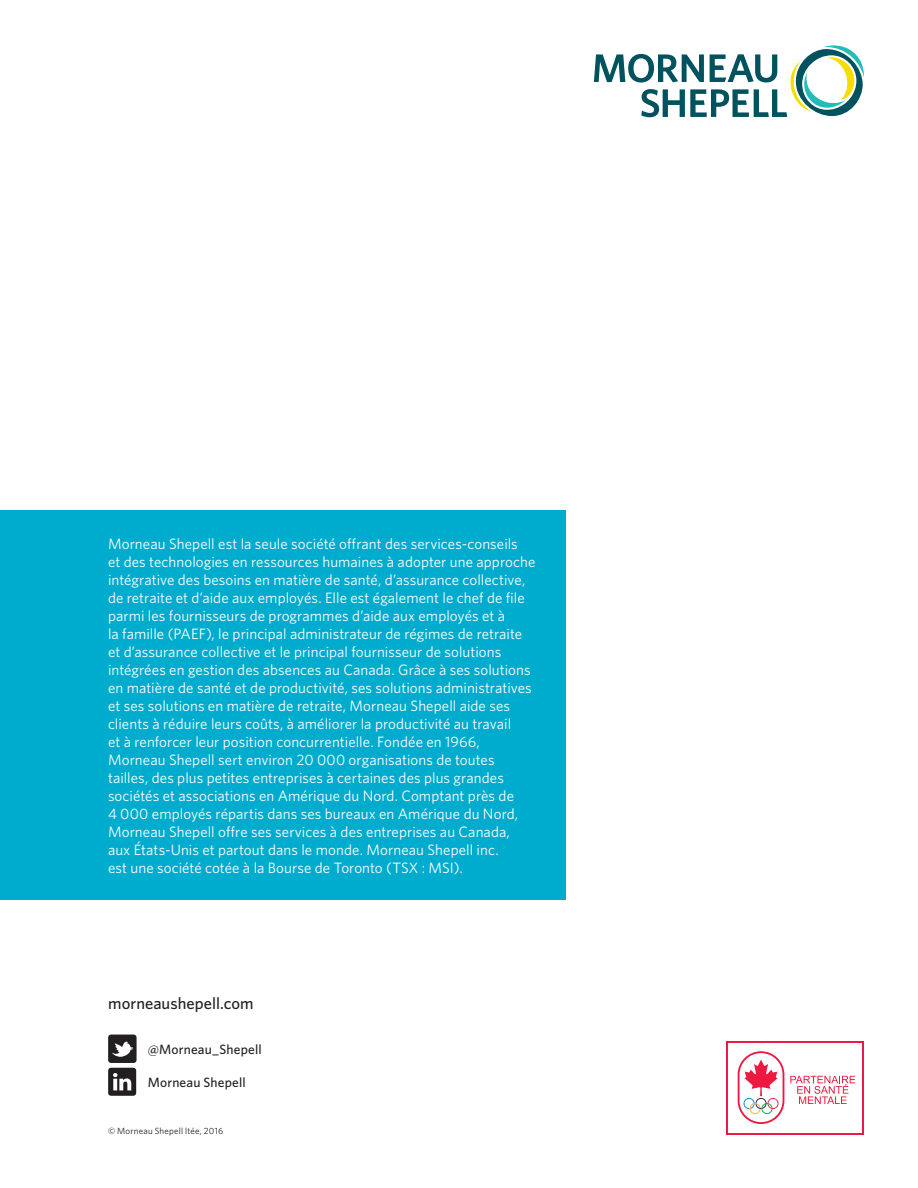
<style>
.page{position:relative;width:918px;height:1188px;background:#fff}
.page>*{position:absolute;margin:0;border:0;box-sizing:border-box;transform-origin:0 0}
.t1{font:500 16.5px "Whitney";letter-spacing:.005em;color:#231f20}
.t2{font:15px/18px "Whitney";letter-spacing:.005em;color:#fff}
.t3{font:500 13.5px "Whitney";letter-spacing:.01em;color:#231f20}
.t4{font:9px "Whitney";letter-spacing:.025em;color:#231f20}
</style>
<div class="page">
<svg style="left:594px;top:45px;width:270px;height:72px"></svg>
<div style="left:0;top:510px;width:566px;height:390px;background:#00accd"></div>
<svg style="left:108px;top:1035px;width:29px;height:61px"></svg>
<div style="left:726px;top:1041px;width:138px;height:93px;background:linear-gradient(to bottom,#ed1941,#ed1941)"></div>
<div style="left:728px;top:1043px;width:134px;height:89px;background:#fff"></div>
<svg style="left:738px;top:1051px;width:46px;height:73px"></svg>
<svg style="left:790px;top:1076px;width:65px;height:28px"></svg>
<p class="t2" style="left:108px;top:534px;width:429px">Morneau Shepell est la seule société offrant des services-conseils<br>et des technologies en ressources humaines à adopter une approche intégrative des besoins en matière de santé, d’assurance collective, de retraite et d’aide aux employés. Elle est également le chef de file parmi les fournisseurs de programmes d’aide aux employés et à<br>la famille (PAEF), le principal administrateur de régimes de retraite et d’assurance collective et le principal fournisseur de solutions intégrées en gestion des absences au Canada. Grâce à ses solutions en matière de santé et de productivité, ses solutions administratives et ses solutions en matière de retraite, Morneau Shepell aide ses clients à réduire leurs coûts, à améliorer la productivité au travail<br>et à renforcer leur position concurrentielle. Fondée en 1966, Morneau Shepell sert environ 20 000 organisations de toutes tailles, des plus petites entreprises à certaines des plus grandes sociétés et associations en Amérique du Nord. Comptant près de<br>4 000 employés répartis dans ses bureaux en Amérique du Nord, Morneau Shepell offre ses services à des entreprises au Canada, aux États-Unis et partout dans le monde. Morneau Shepell inc.<br>est une société cotée à la Bourse de Toronto (TSX : MSI).</p>
<p class="t1" style="left:108px;top:992px;width:147px">morneaushepell.com</p>
<p class="t3" style="left:148px;top:1041px;width:116px">@Morneau_Shepell</p>
<p class="t3" style="left:148px;top:1074px;width:100px">Morneau Shepell</p>
<p class="t4" style="left:108px;top:1125px;width:117px">© Morneau Shepell ltée, 2016</p>
</div>
